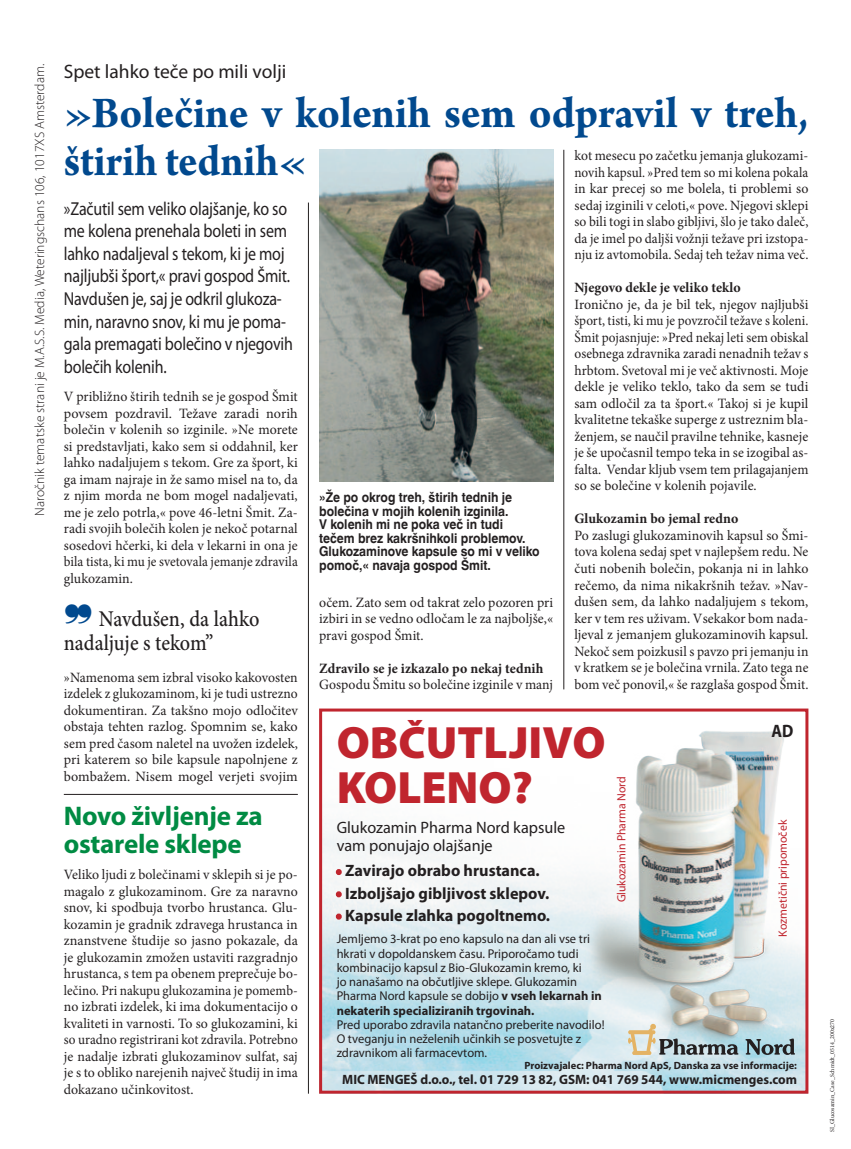
<style>
.page{position:relative;width:851px;height:1149px;background:#fff}
.page>*{position:absolute;margin:0;border:0;box-sizing:border-box;transform-origin:0 0}
.t1{font:700 46.5px/48px "Arno Pro";color:#01498e;scale:.95 1}
.t2{font:900 45.45px/45.5px "Myriad Pro";color:#c0252e}
.Indledning{font:700 27px/28.5px "Myriad Pro";letter-spacing:-.01em;color:#008b43}
.t3{font:500 22.5px/24px "Minion Pro";letter-spacing:-.005em;color:#231f20;scale:.9 1}
.t4{font:19.5px "Myriad Pro";color:#231f20}
.Indledning-2{font:18.75px/22.5px "Myriad Pro";letter-spacing:-.01em;color:#231f20;scale:.85 1}
.t5{font:700 18px "Myriad Pro";color:#231f20;scale:.9 1}
.t6{font:700 16.5px "Myriad Pro";color:#231f20}
.t7{font:16.5px/18px "Myriad Pro";color:#231f20}
.Brødtekst{font:14.25px/16.5px "Minion Pro";letter-spacing:.005em;color:#231f20;text-align:justify}
.Brødtekst-2{font:14.25px/16.5px "Minion Pro";letter-spacing:.005em;color:#231f20;text-align:justify;scale:.96 1}
.Brødtekst-3{font:700 14.25px "Minion Pro";letter-spacing:.005em;color:#231f20}
.t8{font:700 13.5px/13.5px "Helvetica World";color:#231f20;scale:.9 1}
.t9{font:300 13.5px "Myriad Pro";color:#231f20}
.t10{font:700 13.5px "Myriad Pro";color:#231f20}
.t11{font:12.75px/14.2px "Myriad Pro";color:#231f20}
.t12{font:12px "Myriad Pro";color:#c0252e}
.t13{font:700 10.5px "Myriad Pro";color:#231f20}
.t14{font:6px "Minion Pro";letter-spacing:.005em;color:#231f20}
.s1{color:#01498e}
.s2{color:#c0252e}
.s3{font-weight:700}
</style>
<div class="page">
<img style="left:319px;top:150px;width:234px;height:332px">
<hr style="left:308px;top:202px;width:1px;height:891px;background:#231f20">
<hr style="left:563px;top:150px;width:1px;height:539px;background:#231f20">
<hr style="left:64px;top:793px;width:234px;height:1px;background:#231f20">
<img style="left:323px;top:823px;width:481px;height:266px">
<div style="left:319px;top:708px;width:489px;height:385px;border:3px solid #c0252e"></div>
<img style="left:585px;top:713px;width:224px;height:341px">
<svg style="left:336px;top:868px;width:6px;height:6px"></svg>
<svg style="left:336px;top:891px;width:6px;height:6px"></svg>
<svg style="left:336px;top:913px;width:6px;height:6px"></svg>
<p class="t9" style="left:32px;top:515px;width:453px;rotate:-90deg">Naročnik tematske strani je M.A.S.S. Media, Weteringschans 106, 1017XS Amsterdam.</p>
<p class="t4" style="left:64px;top:61px;width:224px">Spet lahko teče po mili volji</p>
<p class="t1" style="left:64px;top:91px;width:785px">»Bolečine v kolenih sem odpravil v treh, štirih tednih«</p>
<p class="Indledning-2" style="left:64px;top:198px;width:271px">»Začutil sem veliko olajšanje, ko so me kolena prenehala boleti in sem lahko nadaljeval s tekom, ki je moj najljubši šport,« pravi gospod Šmit.<br>Navdušen je, saj je odkril glukoza&shy;min, naravno snov, ki mu je poma&shy;gala premagati bolečino v njegovih bolečih kolenih.</p>
<p class="Brødtekst-2" style="left:574px;top:147px;width:245px">kot mesecu po začetku jemanja glukozami&shy;novih kapsul. »Pred tem so mi kolena pokala in kar precej so me bolela, ti problemi so sedaj izginili v celoti,« pove. Njegovi sklepi so bili togi in slabo gibljivi, šlo je tako daleč, da je imel po daljši vožnji težave pri izstopa&shy;nju iz avtomobila. Sedaj teh težav nima več.</p>
<p class="Brødtekst-3" style="left:574px;top:277px;width:168px">Njegovo dekle je veliko teklo</p>
<p class="Brødtekst" style="left:574px;top:296px;width:235px">Ironično je, da je bil tek, njegov najljubši šport, tisti, ki mu je povzročil težave s koleni.<br>Šmit pojasnjuje: »Pred nekaj leti sem obiskal osebnega zdravnika zaradi nenadnih težav s hrbtom. Svetoval mi je več aktivnosti. Moje dekle je veliko teklo, tako da sem se tudi sam odločil za ta šport.« Takoj si je kupil kvalitetne tekaške superge z ustreznim bla&shy;ženjem, se naučil pravilne tehnike, kasneje je še upočasnil tempo teka in se izogibal as&shy;falta. Vendar kljub vsem tem prilagajanjem so se bolečine v kolenih pojavile.</p>
<p class="Brødtekst-3" style="left:574px;top:508px;width:165px">Glukozamin bo jemal redno</p>
<p class="Brødtekst" style="left:574px;top:527px;width:235px">Po zaslugi glukozaminovih kapsul so Šmi&shy;tova kolena sedaj spet v najlepšem redu. Ne čuti nobenih bolečin, pokanja ni in lahko rečemo, da nima nikakršnih težav. »Nav&shy;dušen sem, da lahko nadaljujem s tekom, ker v tem res uživam. Vsekakor bom nada&shy;ljeval z jemanjem glukozaminovih kapsul.<br>Nekoč sem poizkusil s pavzo pri jemanju in v kratkem se je bolečina vrnila. Zato tega ne bom več ponovil,« še razglaša gospod Šmit.</p>
<p class="Brødtekst" style="left:64px;top:388px;width:235px">V približno štirih tednih se je gospod Šmit povsem pozdravil. Težave zaradi norih bolečin v kolenih so izginile. »Ne morete si predstavljati, kako sem si oddahnil, ker lahko nadaljujem s tekom. Gre za šport, ki ga imam najraje in že samo misel na to, da z njim morda ne bom mogel nadaljevati, me je zelo potrla,« pove 46-letni Šmit. Za&shy;radi svojih bolečih kolen je nekoč potarnal sosedovi hčerki, ki dela v lekarni in ona je bila tista, ki mu je svetovala jemanje zdravila glukozamin.</p>
<p class="t8" style="left:319px;top:490px;width:247px">»Že po okrog treh, štirih tednih je bolečina v mojih kolenih izginila.<br>V kolenih mi ne poka več in tudi tečem brez kakršnihkoli problemov.<br>Glukozaminove kapsule so mi v veliko pomoč,« navaja gospod Šmit.</p>
<p class="Brødtekst" style="left:319px;top:594px;width:235px">očem. Zato sem od takrat zelo pozoren pri izbiri in se vedno odločam le za najboljše,« pravi gospod Šmit.</p>
<p class="Brødtekst-3" style="left:319px;top:658px;width:226px">Zdravilo se je izkazalo po nekaj tednih</p>
<p class="Brødtekst-2" style="left:319px;top:676px;width:245px">Gospodu Šmitu so bolečine izginile v manj</p>
<p class="t3" style="left:64px;top:606px;width:219px"><span class="s1">❞</span> Navdušen, da lahko nadaljuje s tekom”</p>
<p class="Brødtekst-2" style="left:64px;top:668px;width:245px">»Namenoma sem izbral visoko kakovosten izdelek z glukozaminom, ki je tudi ustrezno dokumentiran. Za takšno mojo odločitev obstaja tehten razlog. Spomnim se, kako sem pred časom naletel na uvožen izdelek, pri katerem so bile kapsule napolnjene z bombažem. Nisem mogel verjeti svojim</p>
<p class="t2" style="left:336px;top:719px;width:270px">OBČUTLJIVO<br>KOLENO?</p>
<p class="t5" style="left:771px;top:718px;width:26px">AD</p>
<p class="t12" style="left:614px;top:902px;width:127px;rotate:-90deg">Glukozamin Pharma Nord</p>
<p class="Indledning" style="left:64px;top:800px;width:200px">Novo življenje za ostarele sklepe</p>
<p class="t12" style="left:776px;top:936px;width:118px;rotate:-90deg">Kozmetični pripomoček</p>
<p class="t7" style="left:336px;top:818px;width:230px">Glukozamin Pharma Nord kapsule vam ponujajo olajšanje</p>
<p class="t6" style="left:336px;top:859px;width:204px"><span class="s2">·</span> Zavirajo obrabo hrustanca.</p>
<p class="t6" style="left:336px;top:882px;width:214px"><span class="s2">·</span> Izboljšajo gibljivost sklepov.</p>
<p class="t6" style="left:336px;top:904px;width:215px"><span class="s2">·</span> Kapsule zlahka pogoltnemo.</p>
<p class="Brødtekst" style="left:64px;top:866px;width:235px">Veliko ljudi z bolečinami v sklepih si je po&shy;magalo z glukozaminom. Gre za naravno snov, ki spodbuja tvorbo hrustanca. Glu&shy;kozamin je gradnik zdravega hrustanca in znanstvene študije so jasno pokazale, da je glukozamin zmožen ustaviti razgradnjo hrustanca, s tem pa obenem preprečuje bo&shy;lečino. Pri nakupu glukozamina je pomemb&shy;no izbrati izdelek, ki ima dokumentacijo o kvaliteti in varnosti. To so glukozamini, ki so uradno registrirani kot zdravila. Potrebno je nadalje izbrati glukozaminov sulfat, saj je s to obliko narejenih največ študij in ima dokazano učinkovitost.</p>
<p class="t11" style="left:336px;top:931px;width:266px">Jemljemo 3-krat po eno kapsulo na dan ali vse tri hkrati v dopoldanskem času. Priporočamo tudi kombinacijo kapsul z Bio-Glukozamin kremo, ki<br>jo nanašamo na občutljive sklepe. Glukozamin Pharma Nord kapsule se dobijo <span class="s3">v vseh lekarnah in nekaterih specializiranih trgovinah.</span></p>
<p class="t11" style="left:336px;top:1017px;width:269px">Pred uporabo zdravila natančno preberite navodilo!<br>O tveganju in neželenih učinkih se posvetujte z zdravnikom ali farmacevtom.</p>
<p class="t13" style="left:524px;top:1057px;width:274px">Proizvajalec: Pharma Nord ApS, Danska za vse informacije:</p>
<p class="t10" style="left:342px;top:1069px;width:456px">MIC MENGEŠ d.o.o., tel. 01 729 13 82, GSM: 041 769 544, www.micmenges.com</p>
<p class="t14" style="left:828px;top:1131px;width:115px;rotate:-90deg">SI_Glucosamin_Case_Schmidt_0514_200x270</p>
</div>
